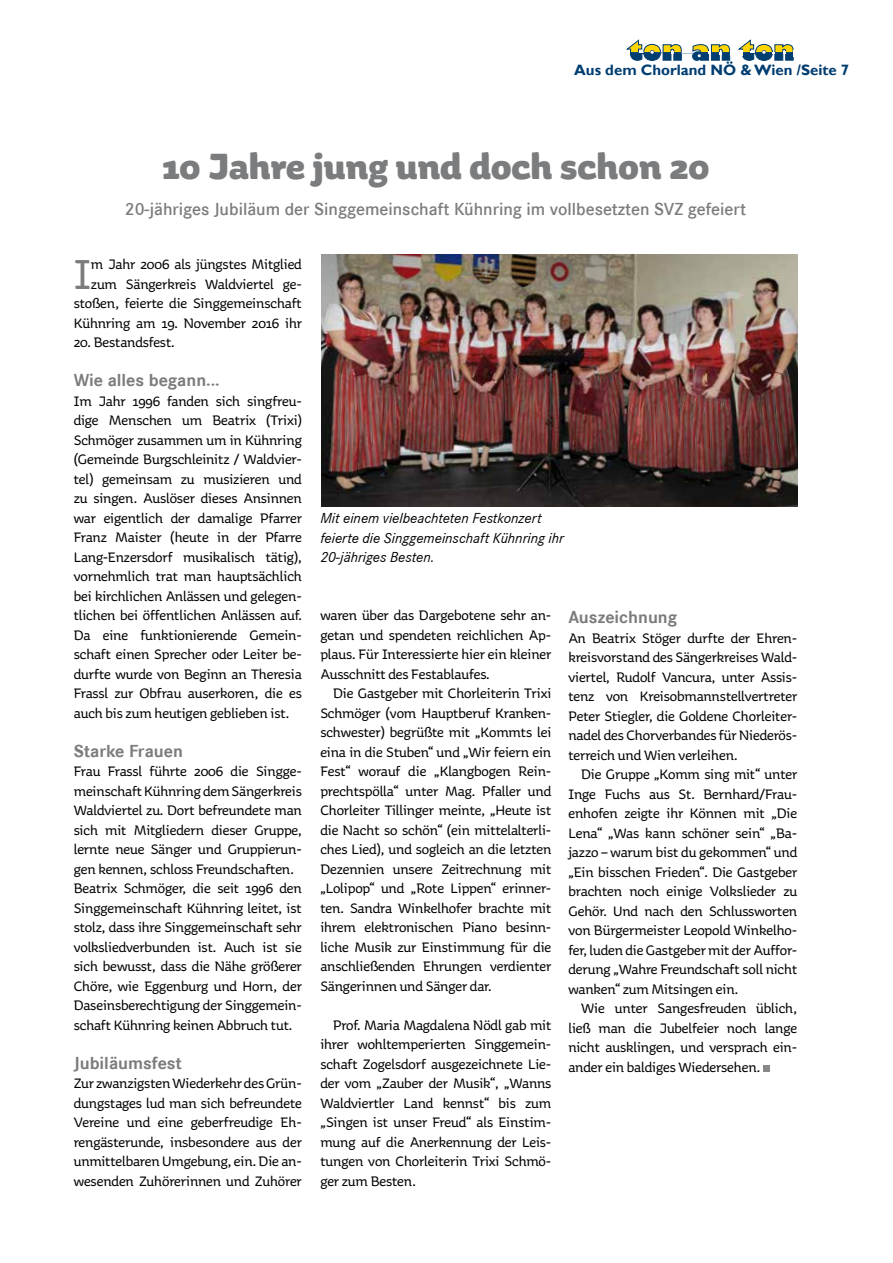
<style>
.page{position:relative;width:893px;height:1263px;background:#fff}
.page>*{position:absolute;margin:0;border:0;box-sizing:border-box;transform-origin:0 0}
.t1{font:45.9px "Aniuk";color:#7b7c7e}
.t2{font:800 37.5px "Aniuk";color:#7b7c7e}
.t3{font:600 18px "Corporate S";color:#7b7c7e}
.t4{font:700 18px "Corporate S";color:#7b7c7e}
.t5{font:15px/19.5px "Aniuk";letter-spacing:-.01em;color:#000;text-align:justify}
.t6{font:italic 15px/19.5px "Corporate S";color:#000}
.t7{font:700 15px "Gill Sans";color:#003d71}
</style>
<div class="page">
<svg style="left:626px;top:40px;width:168px;height:21px"></svg>
<div style="left:763px;top:1065px;width:6px;height:7px;background:#87888a"></div>
<img style="left:321px;top:254px;width:476px;height:252px">
<p class="t7" style="left:574px;top:61px;width:276px">Aus dem Chorland NÖ &amp; Wien /Seite 7</p>
<h2 class="t2" style="left:162px;top:142px;width:549px">10 Jahre jung und doch schon 20</h2>
<p class="t3" style="left:125px;top:199px;width:623px">20-jähriges Jubiläum der Singgemeinschaft Kühnring im vollbesetzten SVZ gefeiert</p>
<p class="t5" style="left:74px;top:255px;width:230px;text-align:right">m Jahr 2006 als jüngstes Mitglied zum Sängerkreis Waldviertel ge&shy;stoßen, feierte die Singgemeinschaft Kühnring am 19. November 2016 ihr</p>
<p class="t5" style="left:74px;top:333px;width:103px">20. Bestandsfest.</p>
<p class="t4" style="left:74px;top:370px;width:148px">Wie alles begann...</p>
<p class="t5" style="left:74px;top:391px;width:230px">Im Jahr 1996 fanden sich singfreu&shy;dige Menschen um Beatrix (Trixi)<br>Schmöger zusammen um in Kühnring (Gemeinde Burgschleinitz / Waldvier&shy;tel) gemeinsam zu musizieren und zu singen. Auslöser dieses Ansinnen war eigentlich der damalige Pfarrer Franz Maister (heute in der Pfarre Lang-Enzersdorf musikalisch tätig), vornehmlich trat man hauptsächlich bei kirchlichen Anlässen und gelegen&shy;tlichen bei öffentlichen Anlässen auf.<br>Da eine funktionierende Gemein&shy;schaft einen Sprecher oder Leiter be&shy;durfte wurde von Beginn an Theresia Frassl zur Obfrau auserkoren, die es auch bis zum heutigen geblieben ist.</p>
<p class="t4" style="left:74px;top:740px;width:111px">Starke Frauen</p>
<p class="t5" style="left:74px;top:762px;width:230px;text-align:left">Frau Frassl führte 2006 die Singge&shy;meinschaft Kühnring dem Sängerkreis Waldviertel zu. Dort befreundete man sich mit Mitgliedern dieser Gruppe, lernte neue Sänger und Gruppierun&shy;gen kennen, schloss Freundschaften.<br>Beatrix Schmöger, die seit 1996 den Singgemeinschaft Kühnring leitet, ist stolz, dass ihre Singgemeinschaft sehr volksliedverbunden ist. Auch ist sie sich bewusst, dass die Nähe größerer Chöre, wie Eggenburg und Horn, der Daseinsberechtigung der Singgemein&shy;schaft Kühnring keinen Abbruch tut.</p>
<p class="t4" style="left:74px;top:1052px;width:110px">Jubiläumsfest</p>
<p class="t5" style="left:74px;top:1074px;width:230px">Zur zwanzigsten Wiederkehr des Grün&shy;dungstages lud man sich befreundete Vereine und eine geberfreudige Eh&shy;rengästerunde, insbesondere aus der unmittelbaren Umgebung, ein. Die an&shy;wesenden Zuhörerinnen und Zuhörer</p>
<h1 class="t1" style="left:74px;top:248px;width:19px">I</h1>
<p class="t6" style="left:320px;top:509px;width:245px">Mit einem vielbeachteten Festkonzert feierte die Singgemeinschaft Kühnring ihr<br>20-jähriges Besten.</p>
<p class="t5" style="left:320px;top:605px;width:233px">waren über das Dargebotene sehr an&shy;getan und spendeten reichlichen Ap&shy;plaus. Für Interessierte hier ein kleiner Ausschnitt des Festablaufes.</p>
<p class="t5" style="left:320px;top:683px;width:233px;text-indent:13px">Die Gastgeber mit Chorleiterin Trixi Schmöger (vom Hauptberuf Kranken&shy;schwester) begrüßte mit „Kommts lei eina in die Stuben“ und „Wir feiern ein Fest“ worauf die „Klangbogen Rein&shy;prechtspölla“ unter Mag. Pfaller und Chorleiter Tillinger meinte, „Heute ist die Nacht so schön“ (ein mittelalterli&shy;ches Lied), und sogleich an die letzten Dezennien unsere Zeitrechnung mit „Lolipop“ und „Rote Lippen“ erinner&shy;ten. Sandra Winkelhofer brachte mit ihrem elektronischen Piano besinn&shy;liche Musik zur Einstimmung für die anschließenden Ehrungen verdienter Sängerinnen und Sänger dar.</p>
<p class="t5" style="left:320px;top:1015px;width:233px;text-indent:13px">Prof. Maria Magdalena Nödl gab mit ihrer wohltemperierten Singgemein&shy;schaft Zogelsdorf ausgezeichnete Lie&shy;der vom „Zauber der Musik“, „Wanns Waldviertler Land kennst“ bis zum „Singen ist unser Freud“ als Einstim&shy;mung auf die Anerkennung der Leis&shy;tungen von Chorleiterin Trixi Schmö&shy;ger zum Besten.</p>
<p class="t4" style="left:568px;top:607px;width:110px">Auszeichnung</p>
<p class="t5" style="left:568px;top:628px;width:230px">An Beatrix Stöger durfte der Ehren&shy;kreisvorstand des Sängerkreises Wald&shy;viertel, Rudolf Vancura, unter Assis&shy;tenz von Kreisobmannstellvertreter Peter Stiegler, die Goldene Chorleiter&shy;nadel des Chorverbandes für Niederös&shy;terreich und Wien verleihen.</p>
<p class="t5" style="left:568px;top:765px;width:230px;text-indent:13px">Die Gruppe „Komm sing mit“ unter Inge Fuchs aus St. Bernhard/Frau&shy;enhofen zeigte ihr Können mit „Die Lena“ „Was kann schöner sein“ „Ba&shy;jazzo – warum bist du gekommen“ und „Ein bisschen Frieden“. Die Gastgeber brachten noch einige Volkslieder zu Gehör. Und nach den Schlussworten von Bürgermeister Leopold Winkelho&shy;fer, luden die Gastgeber mit der Auffor&shy;derung „Wahre Freundschaft soll nicht wanken“ zum Mitsingen ein.</p>
<p class="t5" style="left:568px;top:999px;width:230px;text-indent:13px">Wie unter Sangesfreuden üblich, ließ man die Jubelfeier noch lange nicht ausklingen, und versprach ein&shy;ander ein baldiges Wiedersehen.</p>
</div>
